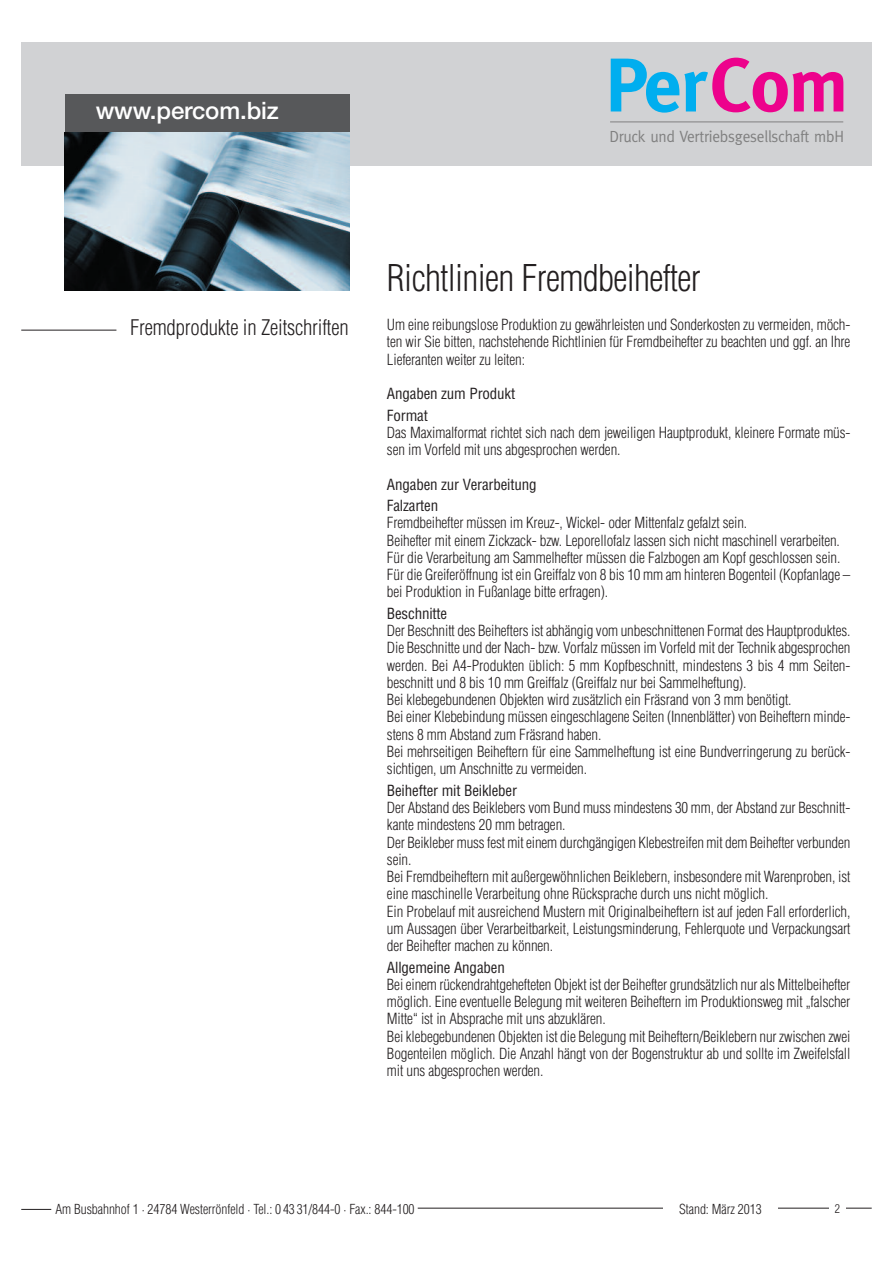
<style>
.page{position:relative;width:893px;height:1263px;background:#fff}
.page>*{position:absolute;margin:0;border:0;box-sizing:border-box;transform-origin:0 0}
.t1{font:700 75.9px "Meta";letter-spacing:-.015em;color:#00aeef}
.t2{font:300 condensed 36px "Helvetica";letter-spacing:-.02em;color:#231f20}
.t3{font:500 24px "Helvetica Neue";letter-spacing:-.005em;color:#fff}
.t4{font:300 condensed 21px "Helvetica";letter-spacing:-.01em;color:#231f20}
.t5{font:16.2px "Meta";letter-spacing:-.015em;color:#808080;scale:.95 1}
.t6{font:300 condensed 15px/17.2px "Helvetica";letter-spacing:-.01em;color:#231f20}
.t7{font:condensed 15px/21.5px "Helvetica";letter-spacing:-.01em;color:#231f20}
.t8{font:300 condensed 13.5px "Helvetica";letter-spacing:-.005em;color:#231f20}
.t9{font:300 condensed 12px "Helvetica";color:#231f20}
.s1{color:#ed028c}
</style>
<div class="page">
<div style="left:21px;top:43px;width:851px;height:123px;background:#d1d2d4"></div>
<div style="left:65px;top:95px;width:285px;height:39px;background:#57585a"></div>
<img style="left:65px;top:133px;width:285px;height:157px">
<hr style="left:21px;top:1209px;width:30px;height:1px;background:#231f20">
<hr style="left:418px;top:1208px;width:454px;height:1px;background:#231f20">
<div style="left:663px;top:1203px;width:115px;height:22px;background:#fff"></div>
<div style="left:829px;top:1204px;width:17px;height:17px;background:#fff"></div>
<hr style="left:21px;top:330px;width:95px;height:1px;background:#231f20">
<hr style="left:610px;top:122px;width:233px;height:1px;background:#808080">
<h3 class="t3" style="left:96px;top:102px;width:185px">www.percom.biz</h3>
<h1 class="t1" style="left:606px;top:41px;width:244px">Per<span class="s1">Com</span></h1>
<p class="t5" style="left:609px;top:127px;width:248px">Druck und Vertriebsgesellschaft mbH</p>
<h3 class="t4" style="left:130px;top:315px;width:220px">Fremdprodukte in Zeitschriften</h3>
<h2 class="t2" style="left:387px;top:257px;width:315px">Richtlinien Fremdbeihefter</h2>
<p class="t6" style="left:387px;top:316px;width:465px;text-align:justify">Um eine reibungslose Produktion zu gewährleisten und Sonderkosten zu vermeiden, möch&shy;ten wir Sie bitten, nachstehende Richtlinien für Fremdbeihefter zu beachten und ggf. an Ihre Lieferanten weiter zu leiten:</p>
<p class="t7" style="left:387px;top:383px;width:130px">Angaben zum Produkt<br>Format</p>
<p class="t6" style="left:387px;top:424px;width:465px">Das Maximalformat richtet sich nach dem jeweiligen Hauptprodukt, kleinere Formate müs&shy;sen im Vorfeld mit uns abgesprochen werden.</p>
<p class="t7" style="left:387px;top:474px;width:151px">Angaben zur Verarbeitung<br>Falzarten</p>
<p class="t6" style="left:387px;top:515px;width:465px">Fremdbeihefter müssen im Kreuz-, Wickel- oder Mittenfalz gefalzt sein.<br>Beihefter mit einem Zickzack- bzw. Leporellofalz lassen sich nicht maschinell verarbeiten.<br>Für die Verarbeitung am Sammelhefter müssen die Falzbogen am Kopf geschlossen sein.<br>Für die Greiferöffnung ist ein Greiffalz von 8 bis 10 mm am hinteren Bogenteil (Kopfanlage – bei Produktion in Fußanlage bitte erfragen).</p>
<p class="t7" style="left:387px;top:603px;width:62px">Beschnitte</p>
<p class="t6" style="left:387px;top:622px;width:465px">Der Beschnitt des Beihefters ist abhängig vom unbeschnittenen Format des Hauptproduktes.<br>Die Beschnitte und der Nach- bzw. Vorfalz müssen im Vorfeld mit der Technik abgesprochen werden. Bei A4-Produkten üblich: 5 mm Kopfbeschnitt, mindestens 3 bis 4 mm Seiten&shy;beschnitt und 8 bis 10 mm Greiffalz (Greiffalz nur bei Sammelheftung).<br>Bei klebegebundenen Objekten wird zusätzlich ein Fräsrand von 3 mm benötigt.<br>Bei einer Klebebindung müssen eingeschlagene Seiten (Innenblätter) von Beiheftern minde&shy;stens 8 mm Abstand zum Fräsrand haben.<br>Bei mehrseitigen Beiheftern für eine Sammelheftung ist eine Bundverringerung zu berück&shy;sichtigen, um Anschnitte zu vermeiden.</p>
<p class="t7" style="left:387px;top:780px;width:132px">Beihefter mit Beikleber</p>
<p class="t6" style="left:387px;top:799px;width:465px">Der Abstand des Beiklebers vom Bund muss mindestens 30 mm, der Abstand zur Beschnitt&shy;kante mindestens 20 mm betragen.<br>Der Beikleber muss fest mit einem durchgängigen Klebestreifen mit dem Beihefter verbunden sein.<br>Bei Fremdbeiheftern mit außergewöhnlichen Beiklebern, insbesondere mit Warenproben, ist eine maschinelle Verarbeitung ohne Rücksprache durch uns nicht möglich.<br>Ein Probelauf mit ausreichend Mustern mit Originalbeiheftern ist auf jeden Fall erforderlich, um Aussagen über Verarbeitbarkeit, Leistungsminderung, Fehlerquote und Verpackungsart der Beihefter machen zu können.</p>
<p class="t7" style="left:387px;top:957px;width:119px">Allgemeine Angaben</p>
<p class="t6" style="left:387px;top:976px;width:465px">Bei einem rückendrahtgehefteten Objekt ist der Beihefter grundsätzlich nur als Mittelbeihefter möglich. Eine eventuelle Belegung mit weiteren Beiheftern im Produktionsweg mit „falscher Mitte“ ist in Absprache mit uns abzuklären.<br>Bei klebegebundenen Objekten ist die Belegung mit Beiheftern/Beiklebern nur zwischen zwei Bogenteilen möglich. Die Anzahl hängt von der Bogenstruktur ab und sollte im Zweifelsfall mit uns abgesprochen werden.</p>
<p class="t8" style="left:56px;top:1201px;width:361px">Am Busbahnhof 1 · 24784 Westerrönfeld · Tel.: 0 43 31/844-0 · Fax.: 844-100</p>
<p class="t8" style="left:679px;top:1201px;width:84px">Stand: März 2013</p>
<p class="t9" style="left:835px;top:1202px;width:7px">2</p>
</div>
